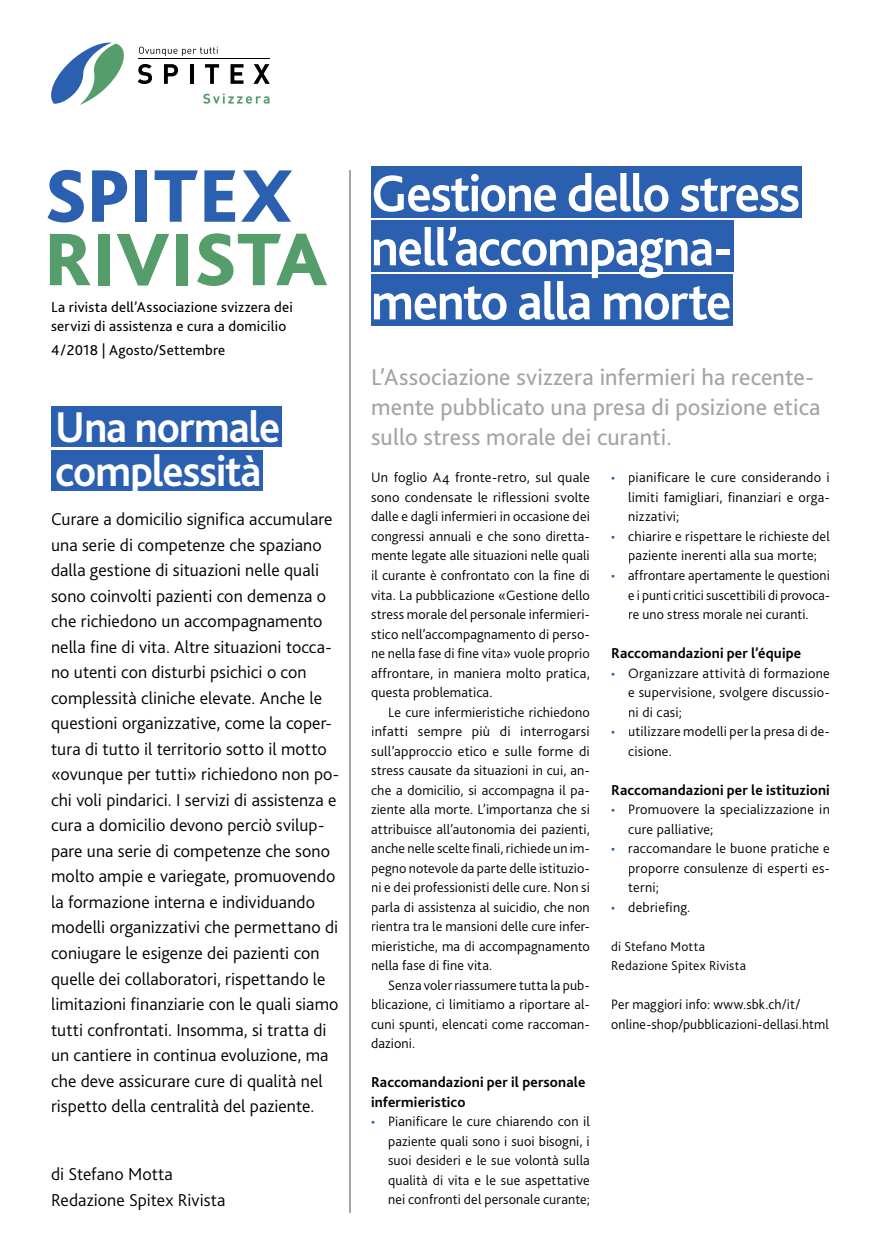
<style>
.page{position:relative;width:881px;height:1251px;background:#fff}
.page>*{position:absolute;margin:0;border:0;box-sizing:border-box;transform-origin:0 0}
.t1{font:800 77.85px "Bliss 2";color:#559e6b}
.t2{font:800 77.85px "Bliss 2";letter-spacing:.01em;color:#2b5faf}
.t3{font:700 54px/54px "Bliss 2";letter-spacing:-.03em;color:#fff;scale:.95 1}
.t4{font:700 45px/44px "Bliss 2";letter-spacing:-.025em;color:#fff;scale:.95 1}
.t5{font:24px/30px "Bliss 2";letter-spacing:.005em;color:#a4a4a4}
.t6{font:300 18px/25.5px "Bliss 2";letter-spacing:.005em;color:#000}
.t7{font:700 15px/19.5px "Bliss 2";letter-spacing:.01em;color:#000}
.t8{font:15px/19.5px "Bliss 2";letter-spacing:.015em;color:#000}
.t9{font:300 14.25px/19.5px "Bliss 2";letter-spacing:.01em;color:#000;text-align:justify}
.t10{font:300 13.5px/19.5px "Bliss 2";letter-spacing:.02em;color:#000}
.s1{font-family:"Source Sans Pro";color:#2b5faf}
</style>
<div class="page">
<hr style="left:349px;top:170px;width:1px;height:1042px;background:#a4a4a4">
<svg style="left:51px;top:43px;width:73px;height:62px"></svg>
<svg style="left:203px;top:94px;width:66px;height:10px"></svg>
<svg style="left:137px;top:64px;width:15px;height:20px"></svg>
<svg style="left:164px;top:64px;width:14px;height:20px"></svg>
<svg style="left:190px;top:64px;width:3px;height:20px"></svg>
<svg style="left:205px;top:64px;width:14px;height:20px"></svg>
<svg style="left:230px;top:64px;width:13px;height:20px"></svg>
<svg style="left:253px;top:64px;width:17px;height:20px"></svg>
<hr style="left:138px;top:59px;width:132px;height:1px;background:#000">
<svg style="left:139px;top:47px;width:79px;height:9px"></svg>
<div style="left:51px;top:406px;width:230px;height:41px;background:#2b5faf"></div>
<div style="left:51px;top:450px;width:211px;height:41px;background:#2b5faf"></div>
<div style="left:371px;top:166px;width:430px;height:51px;background:#2b5faf"></div>
<div style="left:371px;top:220px;width:362px;height:51px;background:#2b5faf"></div>
<div style="left:371px;top:274px;width:361px;height:51px;background:#2b5faf"></div>
<h1 class="t2" style="left:44px;top:147px;width:250px">SPITEX</h1>
<h1 class="t1" style="left:44px;top:211px;width:284px">RIVISTA</h1>
<p class="t8" style="left:51px;top:297px;width:243px">La rivista dell’Associazione svizzera dei servizi di assistenza e cura a domicilio</p>
<p class="t8" style="left:51px;top:340px;width:176px">4 / 2018 | Agosto/Settembre</p>
<h3 class="t4" style="left:55px;top:404px;width:238px">Una normale complessità</h3>
<p class="t6" style="left:51px;top:506px;width:290px">Curare a domicilio significa accumulare una serie di competenze che spaziano dalla gestione di situazioni nelle quali sono coinvolti pazienti con demenza o che richiedono un accompagnamento nella fine di vita. Altre situazioni tocca&shy;no utenti con disturbi psichici o con complessità cliniche elevate. Anche le questioni organizzative, come la coper&shy;tura di tutto il territorio sotto il motto «ovunque per tutti» richiedono non po&shy;chi voli pindarici. I servizi di assistenza e cura a domicilio devono perciò svilup&shy;pare una serie di competenze che sono molto ampie e variegate, promuovendo la formazione interna e individuando modelli organizzativi che permettano di coniugare le esigenze dei pazienti con quelle dei collaboratori, rispettando le limitazioni finanziarie con le quali siamo tutti confrontati. Insomma, si tratta di un cantiere in continua evoluzione, ma che deve assicurare cure di qualità nel rispetto della centralità del paziente.</p>
<p class="t6" style="left:51px;top:1161px;width:176px">di Stefano Motta<br>Redazione Spitex Rivista</p>
<h2 class="t3" style="left:371px;top:166px;width:453px">Gestione dello stress nell’accompagna&shy;mento alla morte</h2>
<h3 class="t5" style="left:371px;top:362px;width:451px">L’Associazione svizzera infermieri ha recente&shy;mente pubblicato una presa di posizione etica sullo stress morale dei curanti.</h3>
<p class="t9" style="left:371px;top:468px;width:220px">Un foglio A4 fronte-retro, sul quale sono condensate le riflessioni svolte dalle e dagli infermieri in occasione dei congressi annuali e che sono diretta&shy;mente legate alle situazioni nelle quali il curante è confrontato con la fine di vita. La pubblicazione «Gestione dello stress morale del personale infermieri&shy;stico nell’accompagnamento di perso&shy;ne nella fase di fine vita» vuole proprio affrontare, in maniera molto pratica, questa problematica.</p>
<p class="t9" style="left:371px;top:702px;width:220px;text-indent:17px">Le cure infermieristiche richiedono infatti sempre più di interrogarsi sull’approccio etico e sulle forme di stress causate da situazioni in cui, an&shy;che a domicilio, si accompagna il pa&shy;ziente alla morte. L’importanza che si attribuisce all’autonomia dei pazienti, anche nelle scelte finali, richiede un im&shy;pegno notevole da parte delle istituzio&shy;ni e dei professionisti delle cure. Non si parla di assistenza al suicidio, che non rientra tra le mansioni delle cure infer&shy;mieristiche, ma di accompagnamento nella fase di fine vita.</p>
<p class="t9" style="left:371px;top:975px;width:220px;text-indent:17px">Senza voler riassumere tutta la pub&shy;blicazione, ci limitiamo a riportare al&shy;cuni spunti, elencati come raccoman&shy;dazioni.</p>
<p class="t7" style="left:371px;top:1072px;width:216px">Raccomandazioni per il personale infermieristico</p>
<p class="t9" style="left:388px;top:1111px;width:203px;text-indent:-17px"><span class="s1">■</span> Pianificare le cure chiarendo con il paziente quali sono i suoi bisogni, i suoi desideri e le sue volontà sulla qualità di vita e le sue aspettative nei confronti del personale curante;</p>
<p class="t9" style="left:628px;top:468px;width:203px;text-indent:-17px"><span class="s1">■</span> pianificare le cure considerando i limiti famigliari, finanziari e orga&shy;nizzativi;</p>
<p class="t9" style="left:611px;top:526px;width:220px;text-align:center"><span class="s1">■</span> chiarire e rispettare le richieste del paziente inerenti alla sua morte;</p>
<p class="t9" style="left:628px;top:565px;width:203px;text-indent:-17px"><span class="s1">■</span> affrontare apertamente le questioni e i punti critici suscettibili di provoca&shy;re uno stress morale nei curanti.</p>
<p class="t7" style="left:611px;top:643px;width:191px">Raccomandazioni per l’équipe</p>
<p class="t9" style="left:628px;top:663px;width:203px;text-indent:-17px"><span class="s1">■</span> Organizzare attività di formazione e supervisione, svolgere discussio&shy;ni di casi;</p>
<p class="t9" style="left:628px;top:721px;width:203px;text-indent:-17px"><span class="s1">■</span> utilizzare modelli per la presa di de&shy;cisione.</p>
<p class="t7" style="left:611px;top:779px;width:220px">Raccomandazioni per le istituzioni</p>
<p class="t9" style="left:628px;top:799px;width:203px;text-indent:-17px"><span class="s1">■</span> Promuovere la specializzazione in cure palliative;</p>
<p class="t9" style="left:628px;top:838px;width:203px;text-indent:-17px"><span class="s1">■</span> raccomandare le buone pratiche e proporre consulenze di esperti es&shy;terni;</p>
<p class="t9" style="left:611px;top:897px;width:81px"><span class="s1">■</span> debriefing.</p>
<p class="t10" style="left:611px;top:936px;width:136px">di Stefano Motta<br>Redazione Spitex Rivista</p>
<p class="t9" style="left:611px;top:994px;width:219px">Per maggiori info: www.sbk.ch/it/ online-shop/pubblicazioni-dellasi.html</p>
</div>
